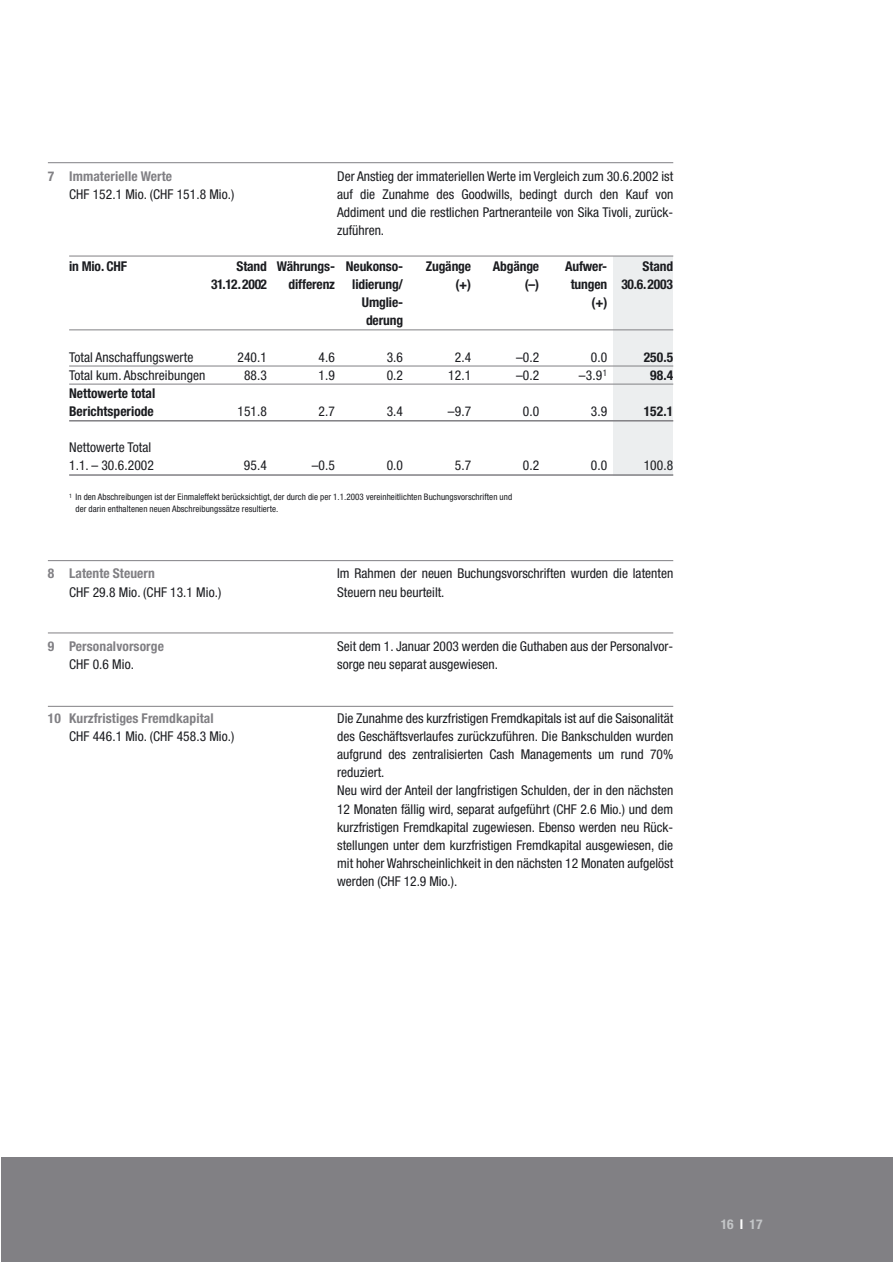
<style>
.page{position:relative;width:893px;height:1262px;background:#fff}
.page>*{position:absolute;margin:0;border:0;box-sizing:border-box;transform-origin:0 0}
.t1{font:condensed 13.5px/18px "Helvetica Neue";color:#1b1c20}
.t2{font:700 condensed 13.5px/18px "Helvetica Neue";letter-spacing:-.01em;color:#1b1c20}
.t3{font:700 condensed 13.5px "Helvetica Neue";letter-spacing:.005em;color:#818084}
.t4{font:700 condensed 13.5px "Helvetica Neue";color:#c3c5c7}
.t5{font:condensed 9px/12px "Helvetica Neue";letter-spacing:.005em;color:#1b1c20}
.s1{color:#fff}
</style>
<div class="page">
<div style="left:1px;top:1157px;width:891px;height:104px;background:#818084"></div>
<div style="left:613px;top:256px;width:60px;height:219px;background:#eceeef"></div>
<hr style="left:69px;top:256px;width:604px;height:1px;background:#818084">
<hr style="left:69px;top:329px;width:604px;height:1px;background:#818084">
<hr style="left:69px;top:366px;width:604px;height:1px;background:#818084">
<hr style="left:69px;top:384px;width:604px;height:1px;background:#818084">
<hr style="left:69px;top:420px;width:604px;height:1px;background:#818084">
<hr style="left:69px;top:474px;width:604px;height:2px;background:#818084">
<hr style="left:48px;top:162px;width:625px;height:1px;background:#818084">
<hr style="left:48px;top:560px;width:625px;height:1px;background:#818084">
<hr style="left:48px;top:632px;width:625px;height:1px;background:#818084">
<hr style="left:48px;top:706px;width:625px;height:1px;background:#818084">
<p class="t3" style="left:48px;top:171px;width:8px">7</p>
<p class="t3" style="left:69px;top:171px;width:104px">Immaterielle Werte</p>
<p class="t1" style="left:69px;top:186px;width:167px">CHF 152.1 Mio. (CHF 151.8 Mio.)</p>
<p class="t1" style="left:337px;top:168px;width:337px;text-align:justify">Der Anstieg der immateriellen Werte im Vergleich zum 30.6.2002 ist auf die Zunahme des Goodwills, bedingt durch den Kauf von Addiment und die restlichen Partneranteile von Sika Tivoli, zurück&shy;zuführen.</p>
<p class="t2" style="left:69px;top:258px;width:59px">in Mio. CHF</p>
<p class="t2" style="left:236px;top:258px;width:168px">Stand Währungs- Neukonso-</p>
<p class="t2" style="left:425px;top:258px;width:47px">Zugänge</p>
<p class="t2" style="left:492px;top:258px;width:48px">Abgänge</p>
<p class="t2" style="left:565px;top:258px;width:44px">Aufwer-</p>
<p class="t2" style="left:642px;top:258px;width:32px">Stand</p>
<p class="t2" style="left:211px;top:276px;width:57px">31.12.2002</p>
<p class="t2" style="left:288px;top:276px;width:48px">differenz</p>
<p class="t2" style="left:352px;top:276px;width:52px">lidierung/</p>
<p class="t2" style="left:455px;top:276px;width:17px">(+)</p>
<p class="t2" style="left:524px;top:276px;width:16px">(–)</p>
<p class="t2" style="left:570px;top:276px;width:104px">tungen 30.6.2003</p>
<p class="t2" style="left:362px;top:295px;width:43px">Umglie-</p>
<p class="t2" style="left:591px;top:295px;width:17px">(+)</p>
<p class="t2" style="left:366px;top:313px;width:39px">derung</p>
<p class="t1" style="left:69px;top:349px;width:126px">Total Anschaffungswerte</p>
<p class="t1" style="left:237px;top:349px;width:31px">240.1</p>
<p class="t1" style="left:318px;top:349px;width:18px">4.6</p>
<p class="t1" style="left:387px;top:349px;width:18px">3.6</p>
<p class="t1" style="left:455px;top:349px;width:18px">2.4</p>
<p class="t1" style="left:516px;top:349px;width:25px">–0.2</p>
<p class="t1" style="left:591px;top:349px;width:18px">0.0</p>
<p class="t2" style="left:643px;top:349px;width:31px">250.5</p>
<p class="t1" style="left:69px;top:367px;width:138px">Total kum. Abschreibungen</p>
<p class="t1" style="left:244px;top:367px;width:24px">88.3</p>
<p class="t1" style="left:318px;top:367px;width:18px">1.9</p>
<p class="t1" style="left:387px;top:367px;width:18px">0.2</p>
<p class="t1" style="left:448px;top:367px;width:24px">12.1</p>
<p class="t1" style="left:516px;top:367px;width:25px">–0.2</p>
<p class="t1" style="left:579px;top:367px;width:30px">–3.9<sup>1</sup></p>
<p class="t2" style="left:650px;top:367px;width:24px">98.4</p>
<p class="t2" style="left:69px;top:385px;width:88px">Nettowerte total<br>Berichtsperiode</p>
<p class="t1" style="left:237px;top:403px;width:31px">151.8</p>
<p class="t1" style="left:318px;top:403px;width:18px">2.7</p>
<p class="t1" style="left:387px;top:403px;width:18px">3.4</p>
<p class="t1" style="left:448px;top:403px;width:25px">–9.7</p>
<p class="t1" style="left:523px;top:403px;width:18px">0.0</p>
<p class="t1" style="left:591px;top:403px;width:18px">3.9</p>
<p class="t2" style="left:643px;top:403px;width:31px">152.1</p>
<p class="t1" style="left:69px;top:439px;width:86px">Nettowerte Total<br>1.1. – 30.6.2002</p>
<p class="t1" style="left:244px;top:457px;width:24px">95.4</p>
<p class="t1" style="left:312px;top:457px;width:25px">–0.5</p>
<p class="t1" style="left:386px;top:457px;width:18px">0.0</p>
<p class="t1" style="left:455px;top:457px;width:18px">5.7</p>
<p class="t1" style="left:523px;top:457px;width:18px">0.2</p>
<p class="t1" style="left:591px;top:457px;width:18px">0.0</p>
<p class="t1" style="left:643px;top:457px;width:31px">100.8</p>
<p class="t5" style="left:75px;top:491px;width:438px;text-indent:-6px"><sup>1</sup> In den Abschreibungen ist der Einmaleffekt berücksichtigt, der durch die per 1.1.2003 vereinheitlichten Buchungsvorschriften und der darin enthaltenen neuen Abschreibungssätze resultierte.</p>
<p class="t3" style="left:48px;top:569px;width:8px">8</p>
<p class="t3" style="left:69px;top:569px;width:87px">Latente Steuern</p>
<p class="t1" style="left:69px;top:584px;width:154px">CHF 29.8 Mio. (CHF 13.1 Mio.)</p>
<p class="t1" style="left:337px;top:566px;width:337px">Im Rahmen der neuen Buchungsvorschriften wurden die latenten<br>Steuern neu beurteilt.</p>
<p class="t3" style="left:48px;top:641px;width:8px">9</p>
<p class="t3" style="left:69px;top:641px;width:96px">Personalvorsorge</p>
<p class="t1" style="left:69px;top:656px;width:66px">CHF 0.6 Mio.</p>
<p class="t1" style="left:337px;top:638px;width:337px">Seit dem 1. Januar 2003 werden die Guthaben aus der Personalvor&shy;sorge neu separat ausgewiesen.</p>
<p class="t3" style="left:48px;top:713px;width:15px">10</p>
<p class="t3" style="left:69px;top:713px;width:146px">Kurzfristiges Fremdkapital</p>
<p class="t1" style="left:69px;top:728px;width:167px">CHF 446.1 Mio. (CHF 458.3 Mio.)</p>
<p class="t1" style="left:337px;top:710px;width:337px">Die Zunahme des kurzfristigen Fremdkapitals ist auf die Saisonalität des Geschäftsverlaufes zurückzuführen. Die Bankschulden wurden aufgrund des zentralisierten Cash Managements um rund 70% reduziert.<br>Neu wird der Anteil der langfristigen Schulden, der in den nächsten 12 Monaten fällig wird, separat aufgeführt (CHF 2.6 Mio.) und dem kurzfristigen Fremdkapital zugewiesen. Ebenso werden neu Rück&shy;stellungen unter dem kurzfristigen Fremdkapital ausgewiesen, die mit hoher Wahrscheinlichkeit in den nächsten 12 Monaten aufgelöst werden (CHF 12.9 Mio.).</p>
<p class="t4" style="left:720px;top:1219px;width:43px">16 <span class="s1">I</span> 17</p>
</div>
